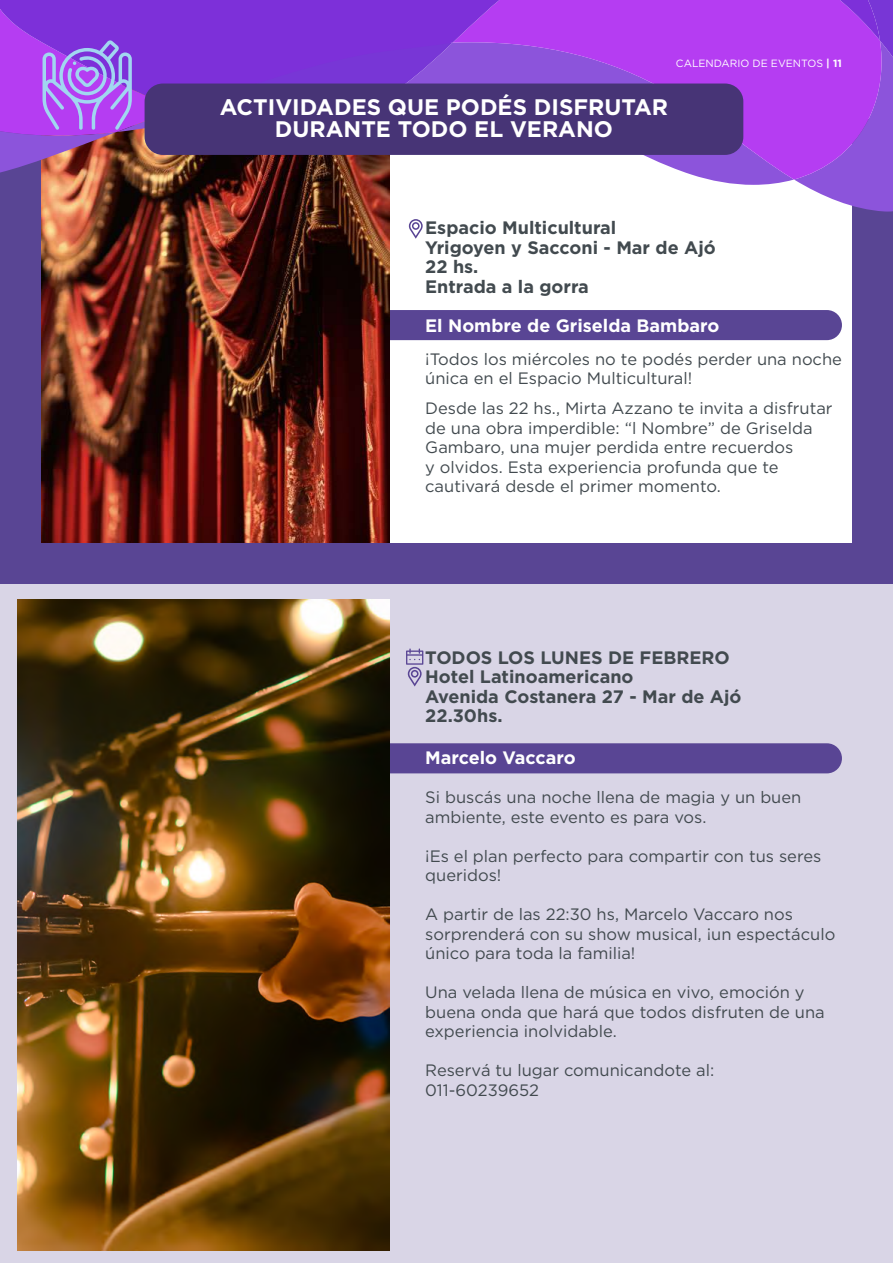
<style>
.page{position:relative;width:893px;height:1263px;background:#fff}
.page>*{position:absolute;margin:0;border:0;box-sizing:border-box;transform-origin:0 0}
.t1{font:700 22.5px/22.5px "Gotham HTF";color:#fff;text-align:center}
.t2{font:700 18px/19.5px "Gotham HTF";color:#424a4f}
.t3{font:700 18px "Gotham HTF";color:#fff}
.t4{font:16.5px/19.5px "Gotham HTF";color:#424a4f}
.t5{font:10.5px "Gotham HTF";color:#fff}
.s1{font-weight:700}
</style>
<div class="page">
<div style="left:359px;top:310px;width:483px;height:30px;background:#594594;border-radius:15px"></div>
<img style="left:40px;top:173px;width:349px;height:371px">
<div style="left:0;top:119px;width:40px;height:445px;background:#594594"></div>
<div style="left:853px;top:119px;width:40px;height:425px;background:#594594"></div>
<div style="left:0;top:544px;width:893px;height:41px;background:#594594"></div>
<img style="left:116px;top:173px;width:676px;height:12px">
<svg style="left:453px;top:109px;width:341px;height:71px"></svg>
<svg style="left:794px;top:0;width:99px;height:212px;background:#a25ae4"></svg>
<svg style="left:0;top:0;width:880px;height:109px;background:#a73eeb"></svg>
<svg style="left:0;top:9px;width:453px;height:164px;background:#8a43c4"></svg>
<svg style="left:409px;top:219px;width:14px;height:20px"></svg>
<div style="left:145px;top:84px;width:598px;height:71px;background:#473476;border-radius:18px"></div>
<div style="left:0;top:585px;width:893px;height:678px;background:#d9d5e6"></div>
<svg style="left:406px;top:648px;width:17px;height:38px"></svg>
<div style="left:359px;top:743px;width:483px;height:30px;background:#594594;border-radius:15px"></div>
<img style="left:17px;top:600px;width:372px;height:650px">
<p class="t5" style="left:676px;top:58px;width:167px">CALENDARIO DE EVENTOS <span class="s1">| 11</span></p>
<h1 class="t1" style="left:220px;top:95px;width:450px">ACTIVIDADES QUE PODÉS DISFRUTAR<br>DURANTE TODO EL VERANO</h1>
<p class="t2" style="left:425px;top:218px;width:292px">Espacio Multicultural<br>Yrigoyen y Sacconi - Mar de Ajó<br>22 hs.<br>Entrada a la gorra</p>
<p class="t3" style="left:425px;top:315px;width:296px">El Nombre de Griselda Bambaro</p>
<p class="t4" style="left:425px;top:349px;width:418px">¡Todos los miércoles no te podés perder una noche única en el Espacio Multicultural!</p>
<p class="t4" style="left:425px;top:398px;width:409px">Desde las 22 hs., Mirta Azzano te invita a disfrutar de una obra imperdible: “l Nombre” de Griselda Gambaro, una mujer perdida entre recuerdos<br>y olvidos. Esta experiencia profunda que te cautivará desde el primer momento.</p>
<p class="t2" style="left:425px;top:647px;width:318px">TODOS LOS LUNES DE FEBRERO<br>Hotel Latinoamericano<br>Avenida Costanera 27 - Mar de Ajó<br>22.30hs.</p>
<p class="t3" style="left:425px;top:747px;width:152px">Marcelo Vaccaro</p>
<p class="t4" style="left:425px;top:787px;width:378px">Si buscás una noche llena de magia y un buen ambiente, este evento es para vos.</p>
<p class="t4" style="left:425px;top:846px;width:398px">¡Es el plan perfecto para compartir con tus seres queridos!</p>
<p class="t4" style="left:425px;top:904px;width:412px">A partir de las 22:30 hs, Marcelo Vaccaro nos sorprenderá con su show musical, ¡un espectáculo único para toda la familia!</p>
<p class="t4" style="left:425px;top:982px;width:401px">Una velada llena de música en vivo, emoción y buena onda que hará que todos disfruten de una experiencia inolvidable.</p>
<p class="t4" style="left:425px;top:1060px;width:290px">Reservá tu lugar comunicandote al:<br>011-60239652</p>
</div>
